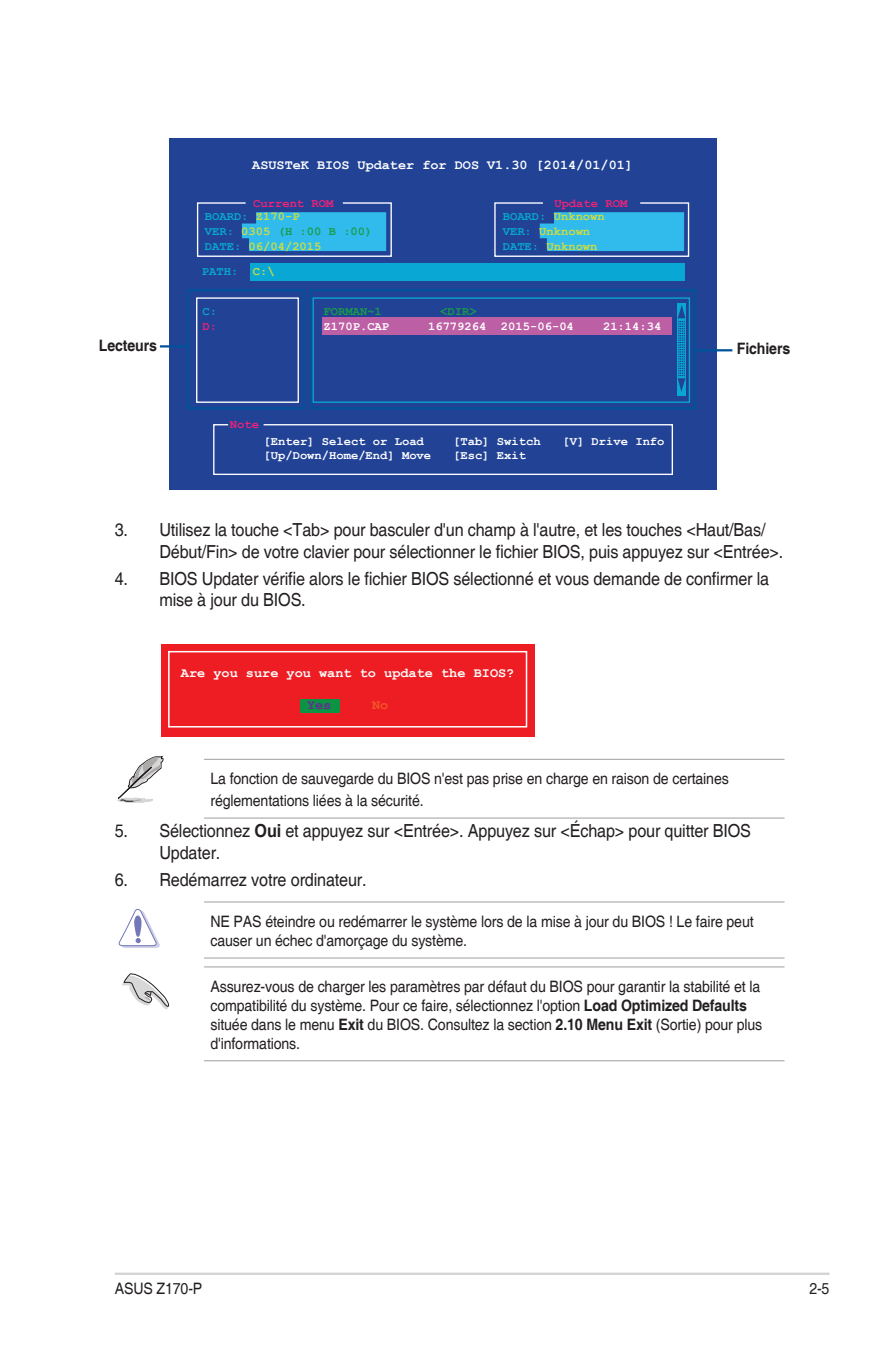
<style>
.page{position:relative;width:893px;height:1346px;background:#fff}
.page>*{position:absolute;margin:0;border:0;box-sizing:border-box;transform-origin:0 0}
.t1{font:18px/21.6px "Helvetica";letter-spacing:-.01em;color:#231f20;scale:.9 1}
.t2{font:15.75px/18.9px "Helvetica";letter-spacing:-.01em;color:#231f20;scale:.9 1}
.t3{font:700 15.75px "Helvetica";letter-spacing:-.01em;color:#231f20;scale:.9 1}
.t4{font:700 13.5px "Courier New";color:#fff}
.t5{font:700 13.5px "Courier New";color:#652d91}
.t6{font:700 13.5px "Courier New";color:#f15929}
.t7{font:700 12.15px "Courier New";color:#fff}
.t8{font:700 12.15px/14.4px "Courier New";color:#cfdd3d}
.t9{font:700 12.15px "Courier New";color:#189d48}
.t10{font:700 12.15px "Courier New";color:#09a7d3}
.t11{font:700 12.15px "Courier New";color:#ee2279}
.s1{color:#ee2279}
.s2{color:#09a7d3}
.s3{color:#189d48}
.s4{color:#cfdd3d}
.s5{font-weight:700}
</style>
<div class="page">
<div style="left:170px;top:139px;width:547px;height:351px;background:#214295"></div>
<svg style="left:196px;top:202px;width:196px;height:55px"></svg>
<svg style="left:494px;top:202px;width:196px;height:55px"></svg>
<div style="left:250px;top:263px;width:434px;height:17px;background:#09a7d3"></div>
<div style="left:196px;top:297px;width:103px;height:106px;border:1px solid #fff"></div>
<div style="left:312px;top:297px;width:378px;height:106px;border:1px solid #09a7d3"></div>
<div style="left:322px;top:318px;width:349px;height:17px;background:#bd5fa5"></div>
<div style="left:677px;top:303px;width:9px;height:92px;background:#09a7d3"></div>
<svg style="left:678px;top:305px;width:7px;height:87px"></svg>
<svg style="left:213px;top:424px;width:460px;height:51px"></svg>
<div style="left:187px;top:289px;width:118px;height:120px;border:2px solid #01529a"></div>
<hr style="left:160px;top:345px;width:27px;height:2px;background:#01529a">
<div style="left:310px;top:289px;width:386px;height:120px;border:2px solid #01529a"></div>
<hr style="left:696px;top:349px;width:36px;height:2px;background:#01529a">
<div style="left:161px;top:645px;width:373px;height:92px;background:#ee1d23"></div>
<div style="left:168px;top:651px;width:359px;height:76px;border:2px solid #fff"></div>
<div style="left:300px;top:699px;width:40px;height:13px;background:#0d9344"></div>
<hr style="left:204px;top:759px;width:580px;height:1px;background:#a8a9ad">
<hr style="left:204px;top:817px;width:580px;height:1px;background:#a8a9ad">
<hr style="left:204px;top:901px;width:580px;height:1px;background:#a8a9ad">
<hr style="left:204px;top:957px;width:580px;height:1px;background:#a8a9ad">
<hr style="left:204px;top:966px;width:580px;height:1px;background:#a8a9ad">
<hr style="left:204px;top:1060px;width:580px;height:1px;background:#a8a9ad">
<svg style="left:117px;top:756px;width:47px;height:47px"></svg>
<svg style="left:118px;top:909px;width:42px;height:39px"></svg>
<svg style="left:122px;top:973px;width:47px;height:36px"></svg>
<hr style="left:115px;top:1272px;width:714px;height:3px;background:#d1d2d4">
<p class="t4" style="left:252px;top:157px;width:382px">ASUSTeK BIOS Updater for DOS V1.30 [2014/01/01]</p>
<p class="t8" style="left:205px;top:195px;width:169px;text-indent:48px"><span class="s1">Current ROM<br></span><span class="s2">BOARD:</span> Z170-P<br><span class="s2">VER:</span> 0305 <span class="s3">(H :00 B :00)<br></span><span class="s2">DATE:</span> 06/04/2015</p>
<p class="t8" style="left:503px;top:195px;width:126px;text-indent:52px"><span class="s1">Update ROM<br></span><span class="s2">BOARD:</span> Unknown<br><span class="s2">VER:</span> Unknown<br><span class="s2">DATE:</span> Unknown</p>
<p class="t10" style="left:202px;top:264px;width:74px">PATH: <span class="s4">C:\</span></p>
<p class="t10" style="left:203px;top:304px;width:16px">C:</p>
<p class="t11" style="left:203px;top:318px;width:16px">D:</p>
<p class="t9" style="left:324px;top:304px;width:60px">FORMAN~1</p>
<p class="t9" style="left:440px;top:304px;width:38px">&lt;DIR&gt;</p>
<p class="t7" style="left:324px;top:318px;width:67px">Z170P.CAP</p>
<p class="t7" style="left:428px;top:318px;width:147px">16779264 2015-06-04</p>
<p class="t7" style="left:603px;top:318px;width:60px">21:14:34</p>
<p class="t3" style="left:99px;top:336px;width:66px">Lecteurs</p>
<p class="t3" style="left:737px;top:339px;width:61px">Fichiers</p>
<p class="t11" style="left:230px;top:417px;width:31px">Note</p>
<p class="t7" style="left:264px;top:434px;width:162px">[Enter] Select or Load</p>
<p class="t7" style="left:453px;top:434px;width:89px">[Tab] Switch</p>
<p class="t7" style="left:562px;top:434px;width:104px">[V] Drive Info</p>
<p class="t7" style="left:264px;top:448px;width:169px">[Up/Down/Home/End] Move</p>
<p class="t7" style="left:453px;top:448px;width:74px">[Esc] Exit</p>
<p class="t1" style="left:159px;top:520px;width:695px;text-indent:-45px">3. Utilisez la touche &lt;Tab&gt; pour basculer d'un champ à l'autre, et les touches &lt;Haut/Bas/<br>Début/Fin&gt; de votre clavier pour sélectionner le fichier BIOS, puis appuyez sur &lt;Entrée&gt;.</p>
<p class="t1" style="left:159px;top:568px;width:679px;text-indent:-45px">4. BIOS Updater vérifie alors le fichier BIOS sélectionné et vous demande de confirmer la mise à jour du BIOS.</p>
<p class="t4" style="left:181px;top:664px;width:335px">Are you sure you want to update the BIOS?</p>
<p class="t5" style="left:307px;top:697px;width:26px">Yes</p>
<p class="t6" style="left:372px;top:697px;width:18px">No</p>
<p class="t2" style="left:210px;top:768px;width:577px;line-height:21.6px">La fonction de sauvegarde du BIOS n'est pas prise en charge en raison de certaines réglementations liées à la sécurité.</p>
<p class="t1" style="left:159px;top:821px;width:659px;text-indent:-45px">5. Sélectionnez <span class="s5">Oui</span> et appuyez sur &lt;Entrée&gt;. Appuyez sur &lt;Échap&gt; pour quitter BIOS<br>Updater.</p>
<p class="t1" style="left:115px;top:869px;width:281px">6. Redémarrez votre ordinateur.</p>
<p class="t2" style="left:210px;top:912px;width:605px">NE PAS éteindre ou redémarrer le système lors de la mise à jour du BIOS ! Le faire peut causer un échec d'amorçage du système.</p>
<p class="t2" style="left:210px;top:977px;width:615px">Assurez-vous de charger les paramètres par défaut du BIOS pour garantir la stabilité et la compatibilité du système. Pour ce faire, sélectionnez l'option <span class="s5">Load Optimized Defaults </span>située dans le menu <span class="s5">Exit</span> du BIOS. Consultez la section <span class="s5">2.10 Menu Exit</span> (Sortie) pour plus d'informations.</p>
<p class="t2" style="left:115px;top:1279px;width:99px">ASUS Z170-P</p>
<p class="t2" style="left:809px;top:1279px;width:24px">2-5</p>
</div>
